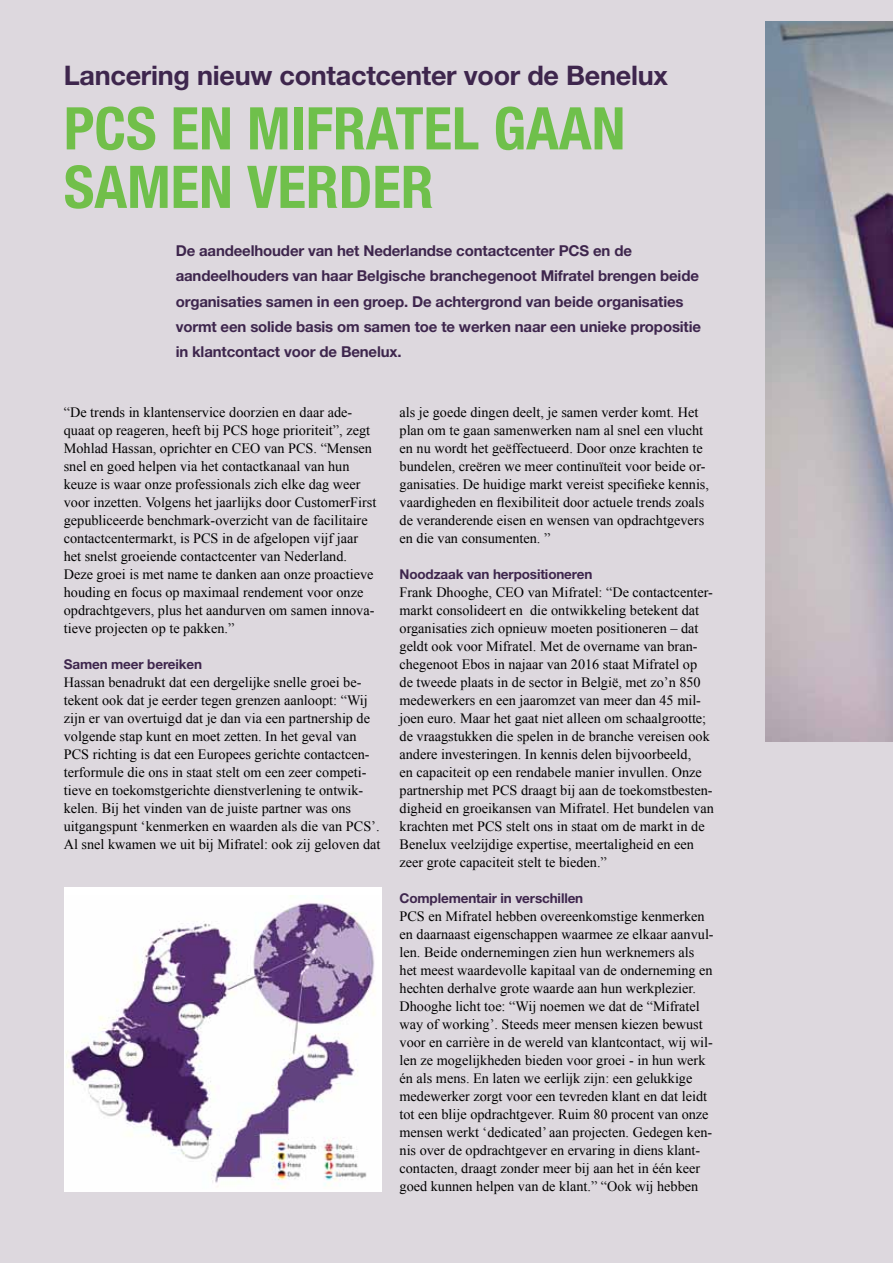
<style>
.page{position:relative;width:893px;height:1263px;background:#ddd8de}
.page>*{position:absolute;margin:0;border:0;box-sizing:border-box;transform-origin:0 0}
.t1{font:700 condensed 58.95px/58.5px "Helvetica Neue";color:#6fc04b}
.t2{font:700 27px "Helvetica Neue";letter-spacing:-.01em;color:#3e264d}
.t3{font:700 15px/25.2px "Helvetica Neue";letter-spacing:-.01em;color:#3e264d}
.t4{font:14.25px/18px "Times New Roman";color:#000}
.t5{font:700 13.5px "Helvetica Neue";letter-spacing:-.01em;color:#3e264d}
.s1{color:#71bf4a}
</style>
<div class="page">
<div style="left:64px;top:887px;width:318px;height:304px;background:#fff"></div>
<img style="left:765px;top:21px;width:128px;height:720px">
<img style="left:66px;top:895px;width:309px;height:294px">
<h2 class="t2" style="left:64px;top:59px;width:606px">Lancering nieuw contactcenter voor de Benelux</h2>
<h1 class="t1" style="left:64px;top:98px;width:563px"><span class="s1">PCS</span> EN MIFRATEL GAAN<br><span class="s1">SA</span>MEN VERDER</h1>
<p class="t3" style="left:176px;top:238px;width:527px">De aandeelhouder van het Nederlandse contactcenter PCS en de aandeelhouders van haar Belgische branchegenoot Mifratel brengen beide organisaties samen in een groep. De achtergrond van beide organisaties vormt een solide basis om samen toe te werken naar een unieke propositie in klantcontact voor de Benelux.</p>
<p class="t4" style="left:64px;top:403px;width:314px">“De trends in klantenservice doorzien en daar ade&shy;quaat op reageren, heeft bij PCS hoge prioriteit”, zegt Mohlad Hassan, oprichter en CEO van PCS. “Mensen snel en goed helpen via het contactkanaal van hun keuze is waar onze professionals zich elke dag weer voor inzetten. Volgens het jaarlijks door CustomerFirst gepubliceerde benchmark-overzicht van de facilitaire contactcentermarkt, is PCS in de afgelopen vijf jaar het snelst groeiende contactcenter van Nederland.<br>Deze groei is met name te danken aan onze proactieve houding en focus op maximaal rendement voor onze opdrachtgevers, plus het aandurven om samen innova&shy;tieve projecten op te pakken.”</p>
<p class="t5" style="left:64px;top:656px;width:140px">Samen meer bereiken</p>
<p class="t4" style="left:64px;top:673px;width:318px">Hassan benadrukt dat een dergelijke snelle groei be&shy;tekent ook dat je eerder tegen grenzen aanloopt: “Wij zijn er van overtuigd dat je dan via een partnership de volgende stap kunt en moet zetten. In het geval van PCS richting is dat een Europees gerichte contactcen&shy;terformule die ons in staat stelt om een zeer competi&shy;tieve en toekomstgerichte dienstverlening te ontwik&shy;kelen. Bij het vinden van de juiste partner was ons uitgangspunt ‘kenmerken en waarden als die van PCS’.<br>Al snel kwamen we uit bij Mifratel: ook zij geloven dat</p>
<p class="t4" style="left:400px;top:403px;width:311px">als je goede dingen deelt, je samen verder komt. Het plan om te gaan samenwerken nam al snel een vlucht en nu wordt het geëffectueerd. Door onze krachten te bundelen, creëren we meer continuïteit voor beide or&shy;ganisaties. De huidige markt vereist specifieke kennis, vaardigheden en flexibiliteit door actuele trends zoals de veranderende eisen en wensen van opdrachtgevers en die van consumenten. ”</p>
<p class="t5" style="left:400px;top:566px;width:194px">Noodzaak van herpositioneren</p>
<p class="t4" style="left:400px;top:583px;width:316px">Frank Dhooghe, CEO van Mifratel: “De contactcenter&shy;markt consolideert en die ontwikkeling betekent dat organisaties zich opnieuw moeten positioneren – dat geldt ook voor Mifratel. Met de overname van bran&shy;chegenoot Ebos in najaar van 2016 staat Mifratel op de tweede plaats in de sector in België, met zo’n 850 medewerkers en een jaaromzet van meer dan 45 mil&shy;joen euro. Maar het gaat niet alleen om schaalgrootte; de vraagstukken die spelen in de branche vereisen ook andere investeringen. In kennis delen bijvoorbeeld,<br>en capaciteit op een rendabele manier invullen. Onze partnership met PCS draagt bij aan de toekomstbesten&shy;digheid en groeikansen van Mifratel. Het bundelen van krachten met PCS stelt ons in staat om de markt in de Benelux veelzijdige expertise, meertaligheid en een zeer grote capaciteit stelt te bieden.”</p>
<p class="t5" style="left:400px;top:890px;width:185px">Complementair in verschillen</p>
<p class="t4" style="left:400px;top:907px;width:316px">PCS en Mifratel hebben overeenkomstige kenmerken en daarnaast eigenschappen waarmee ze elkaar aanvul&shy;len. Beide ondernemingen zien hun werknemers als het meest waardevolle kapitaal van de onderneming en hechten derhalve grote waarde aan hun werkplezier.<br>Dhooghe licht toe: “Wij noemen we dat de “Mifratel way of working’. Steeds meer mensen kiezen bewust voor en carrière in de wereld van klantcontact, wij wil&shy;len ze mogelijkheden bieden voor groei - in hun werk én als mens. En laten we eerlijk zijn: een gelukkige medewerker zorgt voor een tevreden klant en dat leidt tot een blije opdrachtgever. Ruim 80 procent van onze mensen werkt ‘dedicated’ aan projecten. Gedegen ken&shy;nis over de opdrachtgever en ervaring in diens klant&shy;contacten, draagt zonder meer bij aan het in één keer goed kunnen helpen van de klant.” “Ook wij hebben</p>
</div>
